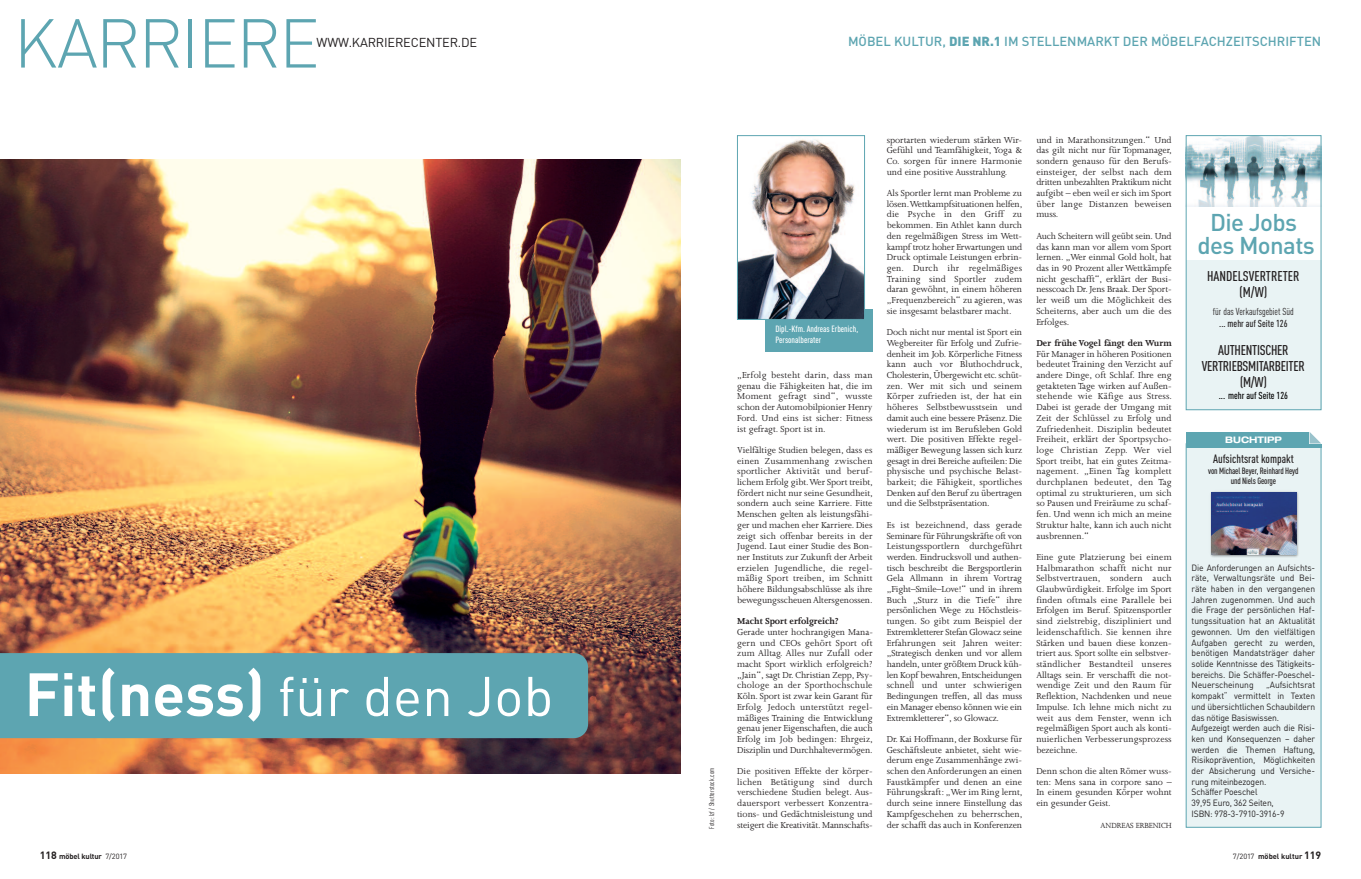
<style>
.page{position:relative;width:1361px;height:879px;background:#fff}
.page>*{position:absolute;margin:0;border:0;box-sizing:border-box;transform-origin:0 0}
.t1{font:300 68px "DIN Pro";letter-spacing:-.03em;color:#5da5b1}
.t2{font:700 60px "DIN Pro";color:#fff}
.t3{font:500 24px/23px "DIN Pro";letter-spacing:-.025em;color:#5da5b1;text-align:center}
.t4{font:500 condensed 14px/16px "DIN Pro";letter-spacing:-.02em;color:#231f20;text-align:center}
.t5{font:500 condensed 14px/16px "DIN Pro";color:#231f20;text-align:center}
.t6{font:500 13px "DIN Pro";color:#5da5b1}
.t7{font:12.8px "DIN Pro";letter-spacing:-.015em;color:#231f20}
.t8{font:500 condensed 12px "DIN Pro";color:#231f20}
.t9{font:10px/10.7px "Joanna";letter-spacing:-.005em;color:#231f20;text-align:justify}
.t10{font:700 10px "Joanna";letter-spacing:-.005em;color:#231f20}
.t11{font:condensed 10px "DIN Pro";color:#231f20}
.t12{font:500 condensed 10px "DIN Pro";color:#231f20}
.t13{font:500 condensed 10px "DIN Pro";color:#000}
.t14{font:9px/10.7px "DIN Pro";letter-spacing:-.015em;color:#231f20;text-align:justify;scale:.95 1}
.t15{font:500 condensed 9px/9.9px "DIN Pro";letter-spacing:-.015em;color:#231f20;text-align:center}
.t16{font:500 condensed 9px/11px "DIN Pro";color:#fff}
.t17{font:700 expanded 9px "Helvetica Neue LT";color:#fff}
.t18{font:8.5px "Joanna";letter-spacing:-.005em;color:#231f20}
.t19{font:700 7.5px "DIN Pro";letter-spacing:-.01em;color:#231f20}
.t20{font:condensed 7px "DIN Pro";letter-spacing:.01em;color:#231f20}
.s1{font-weight:900}
.s2{font-weight:400;font-size:55px}
.s3{font-size:10.5px}
.s4{font-weight:400}
</style>
<div class="page">
<img style="left:0;top:160px;width:680px;height:614px">
<div style="left:1186px;top:444px;width:134px;height:383px;background:#e9f3f4"></div>
<div style="left:1186px;top:443px;width:135px;height:384px;border:1px solid #5da5b1"></div>
<div style="left:1186px;top:260px;width:135px;height:150px;background:#e9f3f4"></div>
<img style="left:1188px;top:137px;width:131px;height:70px">
<div style="left:1186px;top:135px;width:135px;height:275px;border:1px solid #5da5b1"></div>
<div style="left:1186px;top:432px;width:135px;height:15px;background:#5da5b1"></div>
<div style="left:765px;top:309px;width:107px;height:43px;background:#5da5b1"></div>
<img style="left:739px;top:139px;width:124px;height:179px">
<div style="left:737px;top:135px;width:128px;height:185px;border:1px solid #5da5b1"></div>
<svg style="left:1309px;top:432px;width:12px;height:11px"></svg>
<div style="left:0;top:653px;width:588px;height:85px;background:#5da5b1"></div>
<img style="left:1210px;top:491px;width:89px;height:66px">
<img style="left:1211px;top:492px;width:85px;height:62px">
<h1 class="t1" style="left:14px;top:19px;width:307px">KARRIERE</h1>
<p class="t7" style="left:317px;top:38px;width:162px">WWW.KARRIERECENTER.DE</p>
<h3 class="t6" style="left:848px;top:37px;width:475px">MÖBEL KULTUR, <span class="s1">DIE NR.1</span> IM STELLENMARKT DER MÖBELFACHZEITSCHRIFTEN</h3>
<h2 class="t2" style="left:25px;top:673px;width:530px">Fit(ness) <span class="s2">für den Job</span></h2>
<p class="t20" style="left:709px;top:828px;width:62px;rotate:-90deg">Foto: Izf / Shutterstock.com</p>
<p class="t16" style="left:775px;top:325px;width:84px">Dipl.-Kfm. Andreas Erbenich,<br>Personalberater</p>
<p class="t9" style="left:737px;top:370px;width:137px">„Erfolg besteht darin, dass man genau die Fähigkeiten hat, die im Moment gefragt sind“, wusste schon derAutomobilpionier Henry Ford. Und eins ist sicher: Fitness ist gefragt. Sport ist in.</p>
<p class="t9" style="left:737px;top:445px;width:137px">Vielfältige Studien belegen, dass es einen Zusammenhang zwischen sportlicher Aktivität und beruf&shy;lichem Erfolg gibt.Wer Sport treibt, fördert nicht nur seine Gesundheit, sondern auch seine Karriere. Fitte Menschen gelten als leistungsfähi&shy;ger und machen eher Karriere. Dies zeigt sich offenbar bereits in der Jugend. Laut einer Studie des Bon&shy;ner Instituts zur Zukunft der Arbeit erzielen Jugendliche, die regel&shy;mäßig Sport treiben, im Schnitt höhere Bildungsabschlüsse als ihre bewegungsscheuenAltersgenossen.</p>
<p class="t10" style="left:737px;top:617px;width:103px">Macht Sport erfolgreich?</p>
<p class="t9" style="left:737px;top:627px;width:137px">Gerade unter hochrangigen Mana&shy;gern und CEOs gehört Sport oft zum Alltag. Alles nur Zufall oder macht Sport wirklich erfolgreich? „Jain“, sagt Dr. Christian Zepp, Psy&shy;chologe an der Sporthochschule Köln. Sport ist zwar kein Garant für Erfolg. Jedoch unterstützt regel&shy;mäßiges Training die Entwicklung genau jener Eigenschaften, die auch Erfolg im Job bedingen: Ehrgeiz, Disziplin und Durchhaltevermögen.</p>
<p class="t9" style="left:737px;top:766px;width:137px">Die positiven Effekte der körper&shy;lichen Betätigung sind durch verschiedene Studien belegt. Aus&shy;dauersport verbessert Konzentra&shy;tions- und Gedächtnisleistung und steigert die Kreativität. Mannschafts-</p>
<p class="t9" style="left:887px;top:135px;width:137px">sportarten wiederum stärken Wir-Gefühl und Teamfähigkeit, Yoga &amp; Co. sorgen für innere Harmonie und eine positive Ausstrahlung.</p>
<p class="t9" style="left:887px;top:188px;width:137px">Als Sportler lernt man Probleme zu lösen.Wettkampfsituationen helfen, die Psyche in den Griff zu bekommen. Ein Athlet kann durch den regelmäßigen Stress im Wett&shy;kampf trotz hoher Erwartungen und Druck optimale Leistungen erbrin&shy;gen. Durch ihr regelmäßiges Training sind Sportler zudem daran gewöhnt, in einem höheren „Frequenzbereich“ zu agieren, was sie insgesamt belastbarer macht.</p>
<p class="t9" style="left:887px;top:328px;width:137px">Doch nicht nur mental ist Sport ein Wegbereiter für Erfolg und Zufrie&shy;denheit im Job. Körperliche Fitness kann auch vor Bluthochdruck, Cholesterin, Übergewicht etc. schüt&shy;zen. Wer mit sich und seinem Körper zufrieden ist, der hat ein höheres Selbstbewusstsein und damit auch eine bessere Präsenz. Die wiederum ist im Berufsleben Gold wert. Die positiven Effekte regel&shy;mäßiger Bewegung lassen sich kurz gesagt in drei Bereiche aufteilen: Die physische und psychische Belast&shy;barkeit; die Fähigkeit, sportliches Denken auf den Beruf zu übertragen und die Selbstpräsentation.</p>
<p class="t9" style="left:887px;top:520px;width:137px">Es ist bezeichnend, dass gerade Seminare für Führungskräfte oft von Leistungssportlern durchgeführt werden. Eindrucksvoll und authen&shy;tisch beschreibt die Bergsportlerin Gela Allmann in ihrem Vortrag „Fight–Smile–Love!“ und in ihrem Buch „Sturz in die Tiefe“ ihre persönlichen Wege zu Höchstleis&shy;tungen. So gibt zum Beispiel der Extremkletterer Stefan Glowacz seine Erfahrungen seit Jahren weiter: „Strategisch denken und vor allem handeln, unter größtem Druck küh&shy;len Kopf bewahren, Entscheidungen schnell und unter schwierigen Bedingungen treffen, all das muss ein Manager ebenso können wie ein Extremkletterer“, so Glowacz.</p>
<p class="t9" style="left:887px;top:734px;width:137px">Dr. Kai Hoffmann, der Boxkurse für Geschäftsleute anbietet, sieht wie&shy;derum enge Zusammenhänge zwi&shy;schen den Anforderungen an einen Faustkämpfer und denen an eine Führungskraft: „Wer im Ring lernt, durch seine innere Einstellung das Kampfgeschehen zu beherrschen, der schafft das auch in Konferenzen</p>
<p class="t9" style="left:1036px;top:135px;width:137px">und in Marathonsitzungen.“ Und das gilt nicht nur für Topmanager, sondern genauso für den Berufs&shy;einsteiger, der selbst nach dem dritten unbezahlten Praktikum nicht aufgibt – eben weil er sich im Sport über lange Distanzen beweisen muss.</p>
<p class="t9" style="left:1036px;top:231px;width:137px">Auch Scheitern will geübt sein. Und das kann man vor allem vom Sport lernen. „Wer einmal Gold holt, hat das in 90 Prozent aller Wettkämpfe nicht geschafft“, erklärt der Busi&shy;nesscoach Dr. Jens Braak. Der Sport&shy;ler weiß um die Möglichkeit des Scheiterns, aber auch um die des Erfolges.</p>
<p class="t10" style="left:1036px;top:339px;width:137px">Der frühe Vogel fängt den Wurm</p>
<p class="t9" style="left:1036px;top:349px;width:137px">Für Manager in höheren Positionen bedeutet Training den Verzicht auf andere Dinge, oft Schlaf. Ihre eng getakteten Tage wirken auf Außen&shy;stehende wie Käfige aus Stress.<br>Dabei ist gerade der Umgang mit Zeit der Schlüssel zu Erfolg und Zufriedenheit. Disziplin bedeutet Freiheit, erklärt der Sportpsycho&shy;loge Christian Zepp. Wer viel Sport treibt, hat ein gutes Zeitma&shy;nagement. „Einen Tag komplett durchplanen bedeutet, den Tag optimal zu strukturieren, um sich so Pausen und Freiräume zu schaf&shy;fen. Und wenn ich mich an meine Struktur halte, kann ich auch nicht ausbrennen.“</p>
<p class="t9" style="left:1036px;top:552px;width:137px">Eine gute Platzierung bei einem Halbmarathon schafft nicht nur Selbstvertrauen, sondern auch Glaubwürdigkeit. Erfolge im Sport finden oftmals eine Parallele bei Erfolgen im Beruf. Spitzensportler sind zielstrebig, diszipliniert und leidenschaftlich. Sie kennen ihre Stärken und bauen diese konzen&shy;triert aus. Sport sollte ein selbstver&shy;ständlicher Bestandteil unseres Alltags sein. Er verschafft die not&shy;wendige Zeit und den Raum für Reflektion, Nachdenken und neue Impulse. Ich lehne mich nicht zu weit aus dem Fenster, wenn ich regelmäßigen Sport auch als konti&shy;nuierlichen Verbesserungsprozess bezeichne.</p>
<p class="t9" style="left:1036px;top:766px;width:137px">Denn schon die alten Römer wuss&shy;ten: Mens sana in corpore sano – In einem gesunden Körper wohnt ein gesunder Geist.</p>
<p class="t18" style="left:1100px;top:822px;width:73px">ANDREAS ERBENICH</p>
<h3 class="t3" style="left:1197px;top:213px;width:119px">Die Jobs des Monats</h3>
<h3 class="t5" style="left:1207px;top:269px;width:94px">HANDELSVERTRETER (M/W)</h3>
<p class="t11" style="left:1213px;top:308px;width:82px">für das Verkaufsgebiet Süd</p>
<p class="t12" style="left:1219px;top:319px;width:70px">... mehr auf Seite 126</p>
<h3 class="t4" style="left:1202px;top:343px;width:105px">AUTHENTISCHER<br>VERTRIEBSMITARBEITER (M/W)</h3>
<p class="t13" style="left:1218px;top:391px;width:71px">... mehr auf Seite 126</p>
<p class="t17" style="left:1225px;top:436px;width:58px">BUCHTIPP</p>
<p class="t8" style="left:1213px;top:455px;width:82px">Aufsichtsrat kompakt</p>
<p class="t15" style="left:1208px;top:467px;width:92px">von Michael Beyer, Reinhard Heyd und Niels George</p>
<p class="t14" style="left:1191px;top:563px;width:132px">Die Anforderungen an Aufsichts&shy;räte, Verwaltungsräte und Bei&shy;räte haben in den vergangenen Jahren zugenommen. Und auch die Frage der persönlichen Haf&shy;tungssituation hat an Aktualität gewonnen. Um den vielfältigen Aufgaben gerecht zu werden, benötigen Mandatsträger daher solide Kenntnisse des Tätigkeits&shy;bereichs. Die Schäffer-Poeschel-Neuerscheinung</p>
<p class="t14" style="left:1191px;top:681px;width:132px;text-align:left;text-indent:75px">„Aufsichtsrat kompakt“ vermittelt in Texten und übersichtlichen Schaubildern das nötige Basiswissen.<br>Aufgezeigt werden auch die Risi&shy;ken und Konsequenzen – daher werden die Themen Haftung,<br>Risikoprävention, Möglichkeiten der Absicherung und Versiche&shy;rung miteinbezogen.<br>Schäffer Poeschel<br>39,95 Euro, 362 Seiten,<br>ISBN: 978-3-7910-3916-9</p>
<p class="t19" style="left:40px;top:853px;width:89px"><span class="s3">118</span> möbel kultur <span class="s4">7/2017</span></p>
<p class="t19" style="left:1233px;top:853px;width:90px"><span class="s4">7/2017</span> möbel kultur <span class="s3">119</span></p>
</div>
